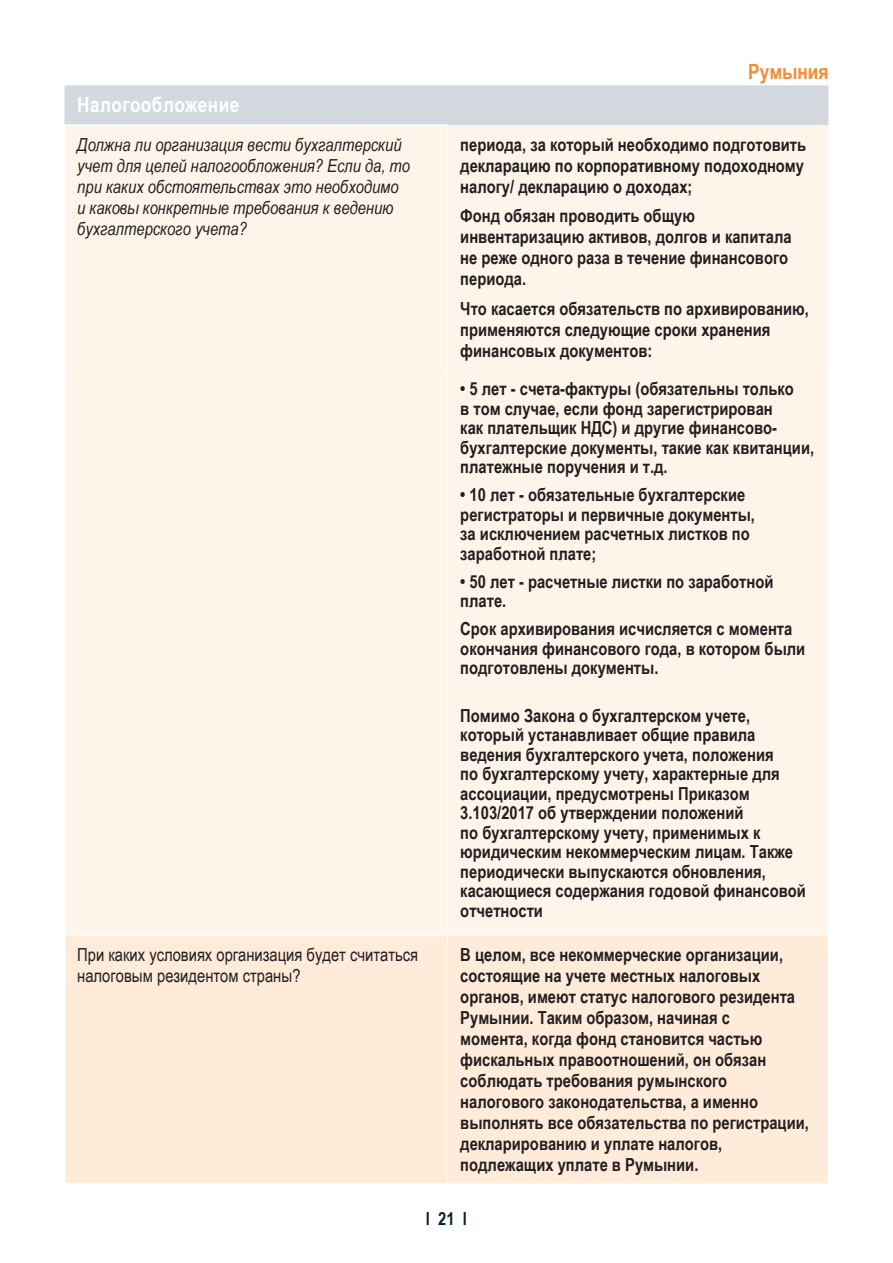
<style>
.page{position:relative;width:893px;height:1263px;background:#fff}
.page>*{position:absolute;margin:0;border:0;box-sizing:border-box;transform-origin:0 0}
.t1{font:700 21px "Arial Narrow Cx";letter-spacing:.02em;color:#fff}
.t2{font:700 21px "Arial Narrow Cx";color:#f58b32}
.P-table-bold{font:700 18px/19.5px "Arial Narrow Cx";color:#231f20}
.P-table-bold-2{font:italic 18px/21px "Arial Narrow Cx";color:#231f20}
.P-table-bold-3{font:18px/21px "Arial Narrow Cx";color:#231f20}
.t3{font:700 18px "Arial Narrow Cx";color:#051f3a}
</style>
<div class="page">
<div style="left:65px;top:85px;width:763px;height:40px;background:#d3d9df"></div>
<div style="left:65px;top:125px;width:763px;height:810px;background:#fef4ea"></div>
<div style="left:65px;top:936px;width:763px;height:247px;background:#feebd9"></div>
<hr style="left:64px;top:124px;width:384px;height:2px;background:#fff">
<hr style="left:447px;top:126px;width:1px;height:244px;background:#fff">
<hr style="left:447px;top:370px;width:1px;height:565px;background:#fff">
<hr style="left:447px;top:935px;width:1px;height:248px;background:#fff">
<p class="t2" style="left:748px;top:56px;width:82px">Румыния</p>
<p class="t1" style="left:77px;top:89px;width:164px">Налогообложение</p>
<p class="P-table-bold-2" style="left:77px;top:134px;width:334px">Должна ли организация вести бухгалтерский учет для целей налогообложения? Если да, то при каких обстоятельствах это необходимо и каковы конкретные требования к ведению бухгалтерского учета?</p>
<p class="P-table-bold" style="left:460px;top:133px;width:347px;line-height:21px;text-align:justify">периода, за который необходимо подготовить декларацию по корпоративному подоходному налогу/ декларацию о доходах;</p>
<p class="P-table-bold" style="left:460px;top:205px;width:333px;line-height:21px">Фонд обязан проводить общую инвентаризацию активов, долгов и капитала не реже одного раза в течение финансового периода.</p>
<p class="P-table-bold" style="left:460px;top:297px;width:350px;line-height:21px">Что касается обязательств по архивированию, применяются следующие сроки хранения финансовых документов:</p>
<p class="P-table-bold" style="left:460px;top:378px;width:355px">• 5 лет - счета-фактуры (обязательны только<br>в том случае, если фонд зарегистрирован<br>как плательщик НДС) и другие финансово&shy;бухгалтерские документы, такие как квитанции, платежные поручения и т.д.</p>
<p class="P-table-bold" style="left:460px;top:484px;width:296px">• 10 лет - обязательные бухгалтерские регистраторы и первичные документы, за исключением расчетных листков по заработной плате;</p>
<p class="P-table-bold" style="left:460px;top:571px;width:315px">• 50 лет - расчетные листки по заработной плате.</p>
<p class="P-table-bold" style="left:460px;top:618px;width:347px">Срок архивирования исчисляется с момента окончания финансового года, в котором были подготовлены документы.</p>
<p class="P-table-bold" style="left:460px;top:705px;width:347px">Помимо Закона о бухгалтерском учете, который устанавливает общие правила ведения бухгалтерского учета, положения<br>по бухгалтерскому учету, характерные для ассоциации, предусмотрены Приказом 3.103/2017 об утверждении положений<br>по бухгалтерскому учету, применимых к юридическим некоммерческим лицам. Также периодически выпускаются обновления, касающиеся содержания годовой финансовой отчетности</p>
<p class="P-table-bold-3" style="left:77px;top:944px;width:342px">При каких условиях организация будет считаться налоговым резидентом страны?</p>
<p class="P-table-bold" style="left:460px;top:943px;width:350px;line-height:21px">В целом, все некоммерческие организации, состоящие на учете местных налоговых органов, имеют статус налогового резидента Румынии. Таким образом, начиная с<br>момента, когда фонд становится частью фискальных правоотношений, он обязан соблюдать требования румынского налогового законодательства, а именно выполнять все обязательства по регистрации, декларированию и уплате налогов, подлежащих уплате в Румынии.</p>
<p class="t3" style="left:426px;top:1205px;width:43px">l 21 l</p>
</div>
